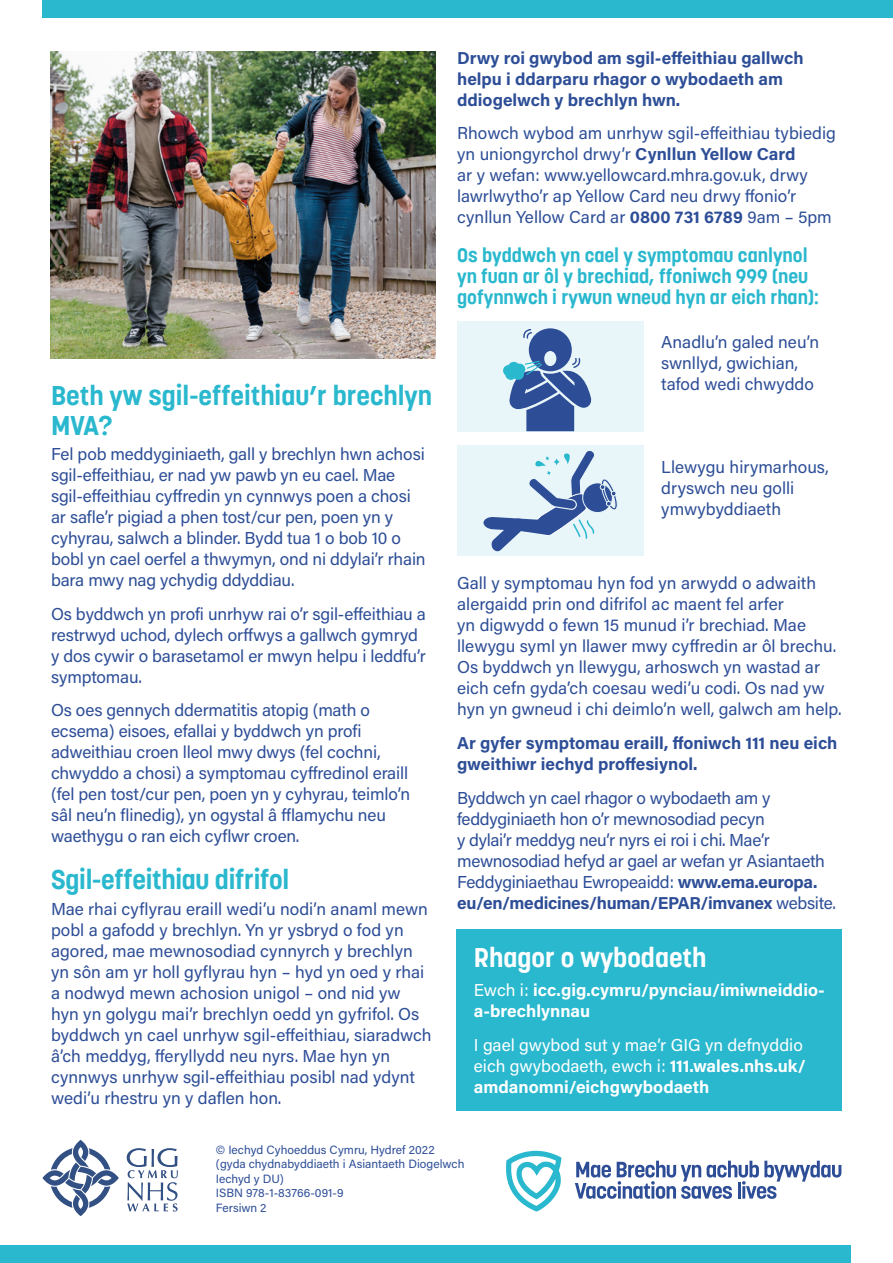
<style>
.page{position:relative;width:893px;height:1263px;background:#fff}
.page>*{position:absolute;margin:0;border:0;box-sizing:border-box;transform-origin:0 0}
.t1{font:700 27px/30px "Korolev W01";color:#29b8ce}
.t2{font:700 27px "Korolev W01";color:#fff}
.t3{font:700 19.5px/21px "Korolev W01";color:#29b8ce}
.t4{font:17.25px/21px "Acumin Pro";letter-spacing:-.005em;color:#2d4e97}
.t5{font:700 17.25px/21px "Acumin Pro";color:#2d4e97}
.t6{font:17.25px/21px "Acumin Pro";color:#fff}
.t7{font:700 17.25px/21px "Acumin Pro";color:#fff}
.t8{font:12px/14.4px "Acumin Pro";color:#2d4e97}
.s1{font-weight:700}
.s2{font-weight:400}
</style>
<div class="page">
<div style="left:43px;top:0;width:850px;height:17px;background:#29b8ce"></div>
<div style="left:0;top:1246px;width:850px;height:17px;background:#29b8ce"></div>
<svg style="left:42px;top:1140px;width:77px;height:76px"></svg>
<svg style="left:127px;top:1148px;width:51px;height:63px"></svg>
<div style="left:457px;top:929px;width:385px;height:182px;background:#29b8ce"></div>
<img style="left:51px;top:51px;width:385px;height:308px">
<div style="left:457px;top:446px;width:187px;height:110px;background:#e9f6f9"></div>
<svg style="left:483px;top:450px;width:135px;height:102px"></svg>
<div style="left:457px;top:321px;width:187px;height:110px;background:#e9f6f9"></div>
<svg style="left:503px;top:328px;width:89px;height:103px"></svg>
<svg style="left:575px;top:1161px;width:266px;height:38px"></svg>
<svg style="left:506px;top:1150px;width:55px;height:61px"></svg>
<h1 class="t1" style="left:51px;top:379px;width:382px">Beth yw sgil-effeithiau’r brechlyn<br>MVA?</h1>
<p class="t4" style="left:51px;top:443px;width:376px">Fel pob meddyginiaeth, gall y brechlyn hwn achosi sgil-effeithiau, er nad yw pawb yn eu cael. Mae sgil-effeithiau cyffredin yn cynnwys poen a chosi ar safle’r pigiad a phen tost/cur pen, poen yn y cyhyrau, salwch a blinder. Bydd tua 1 o bob 10 o bobl yn cael oerfel a thwymyn, ond ni ddylai’r rhain bara mwy nag ychydig ddyddiau.</p>
<p class="t4" style="left:51px;top:602px;width:376px">Os byddwch yn profi unrhyw rai o’r sgil-effeithiau a restrwyd uchod, dylech orffwys a gallwch gymryd y dos cywir o barasetamol er mwyn helpu i leddfu’r symptomau.</p>
<p class="t4" style="left:51px;top:699px;width:361px">Os oes gennych ddermatitis atopig (math o ecsema) eisoes, efallai y byddwch yn profi adweithiau croen lleol mwy dwys (fel cochni, chwyddo a chosi) a symptomau cyffredinol eraill (fel pen tost/cur pen, poen yn y cyhyrau, teimlo’n sâl neu’n flinedig), yn ogystal â fflamychu neu waethygu o ran eich cyflwr croen.</p>
<h1 class="t1" style="left:51px;top:864px;width:240px">Sgil-effeithiau difrifol</h1>
<p class="t4" style="left:51px;top:897px;width:382px">Mae rhai cyflyrau eraill wedi’u nodi’n anaml mewn pobl a gafodd y brechlyn. Yn yr ysbryd o fod yn agored, mae mewnosodiad cynnyrch y brechlyn yn sôn am yr holl gyflyrau hyn – hyd yn oed y rhai a nodwyd mewn achosion unigol – ond nid yw hyn yn golygu mai’r brechlyn oedd yn gyfrifol. Os byddwch yn cael unrhyw sgil-effeithiau, siaradwch â’ch meddyg, fferyllydd neu nyrs. Mae hyn yn cynnwys unrhyw sgil-effeithiau posibl nad ydynt wedi’u rhestru yn y daflen hon.</p>
<p class="t5" style="left:457px;top:46px;width:348px">Drwy roi gwybod am sgil-effeithiau gallwch helpu i ddarparu rhagor o wybodaeth am ddiogelwch y brechlyn hwn.</p>
<p class="t4" style="left:457px;top:122px;width:380px">Rhowch wybod am unrhyw sgil-effeithiau tybiedig yn uniongyrchol drwy’r <span class="s1">Cynllun Yellow Card<br></span>ar y wefan: www.yellowcard.mhra.gov.uk, drwy lawrlwytho’r ap Yellow Card neu drwy ffonio’r cynllun Yellow Card ar <span class="s1">0800 731 6789</span> 9am – 5pm</p>
<p class="t3" style="left:457px;top:244px;width:363px">Os byddwch yn cael y symptomau canlynol yn fuan ar ôl y brechiad, ffoniwch 999 (neu gofynnwch i rywun wneud hyn ar eich rhan):</p>
<p class="t4" style="left:661px;top:331px;width:160px">Anadlu’n galed neu’n swnllyd, gwichian, tafod wedi chwyddo</p>
<p class="t4" style="left:661px;top:456px;width:169px">Llewygu hirymarhous, dryswch neu golli ymwybyddiaeth</p>
<p class="t4" style="left:457px;top:572px;width:386px">Gall y symptomau hyn fod yn arwydd o adwaith alergaidd prin ond difrifol ac maent fel arfer<br>yn digwydd o fewn 15 munud i’r brechiad. Mae llewygu syml yn llawer mwy cyffredin ar ôl brechu.<br>Os byddwch yn llewygu, arhoswch yn wastad ar eich cefn gyda’ch coesau wedi’u codi. Os nad yw hyn yn gwneud i chi deimlo’n well, galwch am help.</p>
<p class="t5" style="left:457px;top:732px;width:382px">Ar gyfer symptomau eraill, ffoniwch 111 neu eich gweithiwr iechyd proffesiynol.</p>
<p class="t4" style="left:457px;top:786px;width:380px">Byddwch yn cael rhagor o wybodaeth am y feddyginiaeth hon o’r mewnosodiad pecyn<br>y dylai’r meddyg neu’r nyrs ei roi i chi. Mae’r mewnosodiad hefyd ar gael ar wefan yr Asiantaeth Feddyginiaethau Ewropeaidd: <span class="s1">www.ema.europa. eu/en/medicines/human/EPAR/imvanex</span> website.</p>
<h1 class="t2" style="left:474px;top:941px;width:234px">Rhagor o wybodaeth</h1>
<p class="t7" style="left:474px;top:979px;width:353px"><span class="s2">Ewch i:</span> icc.gig.cymru/pynciau/imiwneiddio&shy;a-brechlynnau</p>
<p class="t6" style="left:474px;top:1034px;width:334px">I gael gwybod sut y mae’r GIG yn defnyddio eich gwybodaeth, ewch i: <span class="s1">111.wales.nhs.uk/ amdanomni/eichgwybodaeth</span></p>
<p class="t8" style="left:216px;top:1142px;width:250px">© Iechyd Cyhoeddus Cymru, Hydref 2022 (gyda chydnabyddiaeth i Asiantaeth Diogelwch<br>Iechyd y DU)<br>ISBN 978-1-83766-091-9<br>Fersiwn 2</p>
</div>
